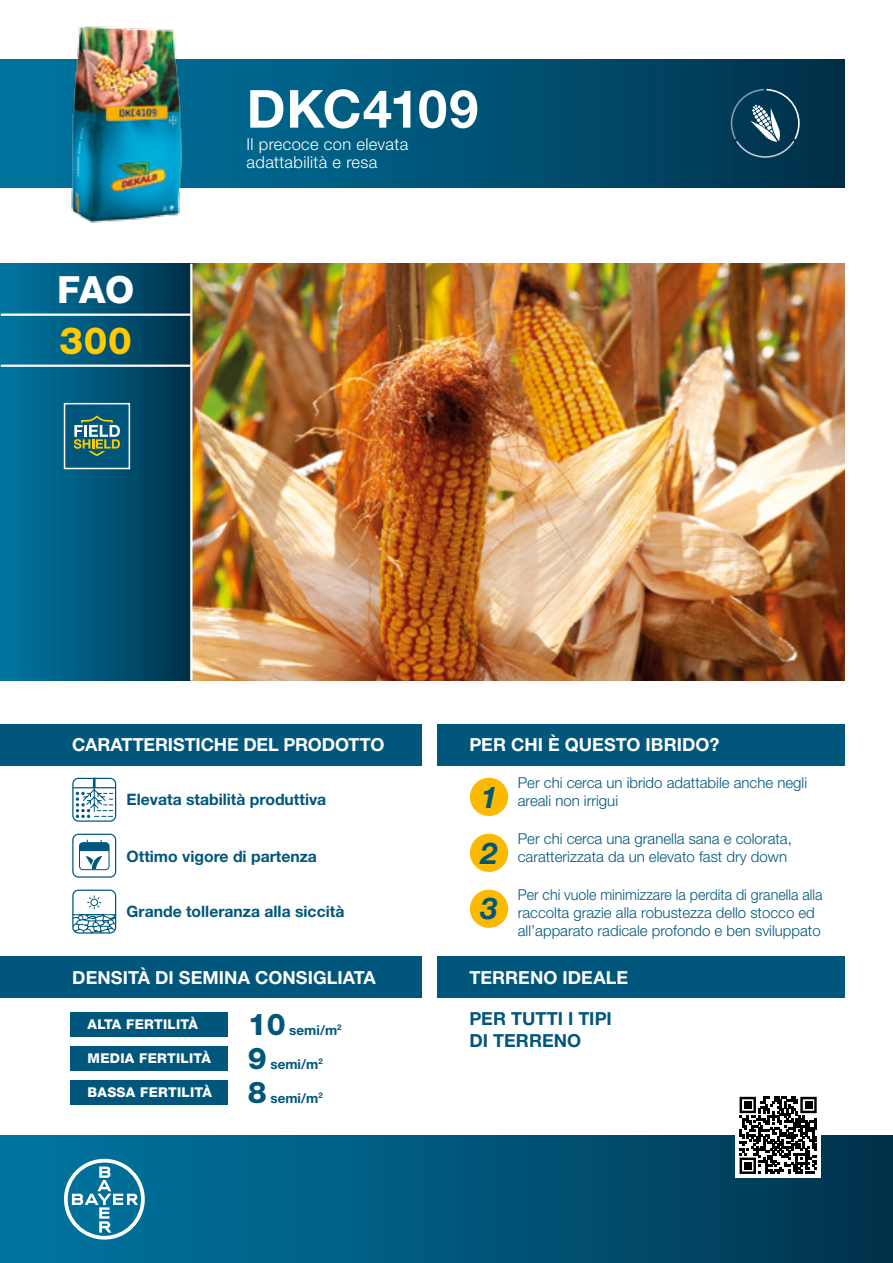
<style>
.page{position:relative;width:893px;height:1263px;background:#fff}
.page>*{position:absolute;margin:0;border:0;box-sizing:border-box;transform-origin:0 0}
.t1{font:700 52.5px "Helvetica Neue LT Std";color:#fff}
.t2{font:800 37.5px "Helvetica Neue LT Std";color:#fff}
.t3{font:800 37.5px "Helvetica Neue LT Std";color:#ffcb00}
.t4{font:800 30px "Helvetica Neue LT Std";color:#00567b}
.t5{font:italic 700 30px "Helvetica Neue LT Std";color:#00567b}
.t6{font:700 18px "Helvetica Neue LT Std";color:#fff}
.t7{font:700 18px/22.5px "Helvetica Neue LT Std";color:#00567b}
.t8{font:300 16.5px/18px "Helvetica Neue LT Std";letter-spacing:.02em;color:#fff}
.t9{font:700 15.75px "Helvetica Neue LT Std";color:#00567b}
.t10{font:300 15px/18px "Helvetica Neue LT Std";color:#00567b}
.t11{font:300 15px/18px "Helvetica Neue LT Std";color:#00567b;scale:.95 1}
.t12{font:800 13.5px "Helvetica Neue LT Std";letter-spacing:.02em;color:#fff}
.t13{font:700 13.5px "Helvetica Neue LT Std";color:#00567b}
.s1{font-weight:700;font-style:italic;font-size:30px}
</style>
<div class="page">
<div style="left:0;top:1135px;width:893px;height:128px;background:linear-gradient(to right,#0078a4,#01354f)"></div>
<svg style="left:64px;top:1159px;width:81px;height:80px"></svg>
<div style="left:437px;top:724px;width:408px;height:41px;background:#00567b"></div>
<div style="left:437px;top:957px;width:408px;height:41px;background:#00567b"></div>
<div style="left:0;top:724px;width:421px;height:41px;background:#00567b"></div>
<div style="left:0;top:957px;width:421px;height:41px;background:#00567b"></div>
<img style="left:192px;top:264px;width:653px;height:416px">
<div style="left:0;top:264px;width:190px;height:416px;background:linear-gradient(to right,#0179a5,#01344e)"></div>
<hr style="left:1px;top:365px;width:189px;height:2px;background:#fff">
<hr style="left:1px;top:314px;width:190px;height:2px;background:#fff">
<svg style="left:0;top:60px;width:845px;height:127px;background:#005274"></svg>
<div style="left:64px;top:403px;width:66px;height:66px;background:#00567b;border:2px solid #fff"></div>
<svg style="left:74px;top:416px;width:46px;height:40px"></svg>
<div style="left:70px;top:1011px;width:157px;height:25px;background:#00567b"></div>
<div style="left:70px;top:1046px;width:157px;height:24px;background:#00567b"></div>
<div style="left:70px;top:1080px;width:157px;height:24px;background:#00567b"></div>
<svg style="left:731px;top:89px;width:69px;height:69px;background:#24536a"></svg>
<img style="left:62px;top:26px;width:127px;height:197px">
<svg style="left:72px;top:778px;width:44px;height:44px"></svg>
<svg style="left:72px;top:834px;width:44px;height:44px"></svg>
<svg style="left:72px;top:890px;width:44px;height:43px"></svg>
<hr style="left:72px;top:914px;width:44px;height:1px;background:#00567b">
<div style="left:470px;top:778px;width:38px;height:38px;background:#fbb900;border-radius:50%"></div>
<div style="left:470px;top:834px;width:38px;height:38px;background:#fbb900;border-radius:50%"></div>
<div style="left:470px;top:890px;width:38px;height:38px;background:#fbb900;border-radius:50%"></div>
<div style="left:736px;top:1093px;width:85px;height:85px;background:#fff"></div>
<svg style="left:740px;top:1097px;width:77px;height:77px"></svg>
<div style="left:744px;top:1101px;width:7px;height:7px;background:#000"></div>
<div style="left:805px;top:1101px;width:7px;height:7px;background:#000"></div>
<div style="left:744px;top:1162px;width:7px;height:7px;background:#000"></div>
<h2 class="t2" style="left:57px;top:267px;width:79px">FAO</h2>
<h2 class="t3" style="left:59px;top:318px;width:74px">300</h2>
<h1 class="t1" style="left:247px;top:76px;width:233px">DKC4109</h1>
<p class="t8" style="left:247px;top:135px;width:163px">Il precoce con elevata adattabilità e resa</p>
<p class="t6" style="left:72px;top:733px;width:314px">CARATTERISTICHE DEL PRODOTTO</p>
<p class="t6" style="left:469px;top:733px;width:251px">PER CHI È QUESTO IBRIDO?</p>
<p class="t9" style="left:127px;top:790px;width:201px">Elevata stabilità produttiva</p>
<p class="t9" style="left:127px;top:846px;width:192px">Ottimo vigore di partenza</p>
<p class="t9" style="left:127px;top:902px;width:219px">Grande tolleranza alla siccità</p>
<p class="t6" style="left:72px;top:966px;width:305px">DENSITÀ DI SEMINA CONSIGLIATA</p>
<h3 class="t4" style="left:248px;top:1006px;width:39px">10</h3>
<p class="t13" style="left:289px;top:1022px;width:54px">semi/m<sup>2</sup></p>
<h3 class="t4" style="left:248px;top:1040px;width:20px">9</h3>
<p class="t13" style="left:270px;top:1056px;width:54px">semi/m<sup>2</sup></p>
<h3 class="t4" style="left:248px;top:1074px;width:20px">8</h3>
<p class="t13" style="left:270px;top:1090px;width:54px">semi/m<sup>2</sup></p>
<p class="t12" style="left:88px;top:1016px;width:112px">ALTA FERTILITÀ</p>
<p class="t12" style="left:88px;top:1050px;width:125px">MEDIA FERTILITÀ</p>
<p class="t12" style="left:88px;top:1084px;width:126px">BASSA FERTILITÀ</p>
<p class="t10" style="left:481px;top:774px;width:328px;text-indent:37px">Per chi cerca un ibrido adattabile anche negli<br><span class="s1">1</span> areali non irrigui</p>
<p class="t10" style="left:481px;top:830px;width:313px;text-indent:37px">Per chi cerca una granella sana e colorata,<br><span class="s1">2</span> caratterizzata da un elevato fast dry down</p>
<p class="t11" style="left:518px;top:886px;width:322px">Per chi vuole minimizzare la perdita di granella alla raccolta grazie alla robustezza dello stocco ed all’apparato radicale profondo e ben sviluppato</p>
<h3 class="t5" style="left:481px;top:890px;width:18px">3</h3>
<p class="t6" style="left:469px;top:966px;width:160px">TERRENO IDEALE</p>
<p class="t7" style="left:469px;top:1006px;width:144px">PER TUTTI I TIPI<br>DI TERRENO</p>
</div>
